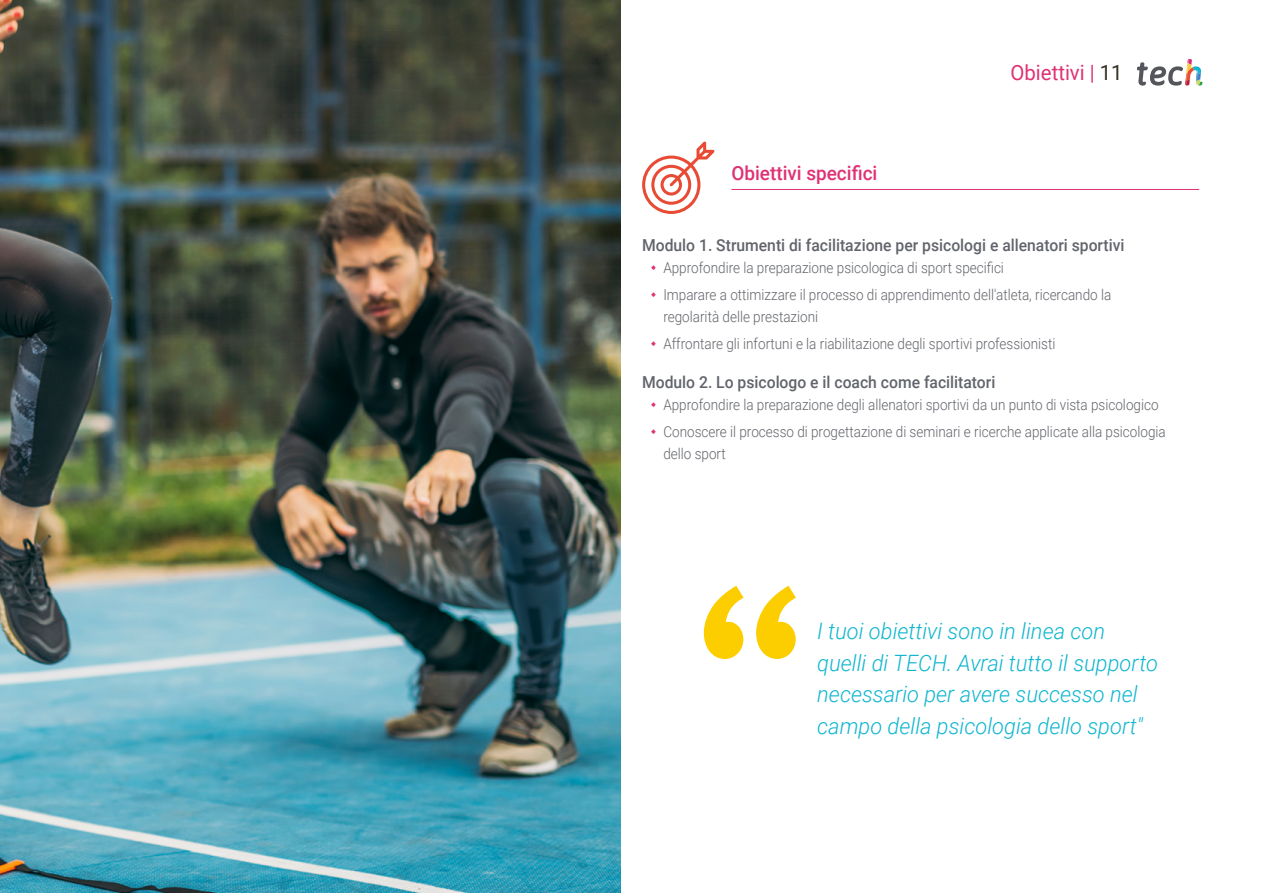
<style>
.page{position:relative;width:1263px;height:893px;background:#fff}
.page>*{position:absolute;margin:0;border:0;box-sizing:border-box;transform-origin:0 0}
.t1{font:italic 300 22.5px/31.5px "Roboto";color:#0fb6cf}
.t2{font:21px "Roboto";color:#df3174}
.t3{font:500 19.5px "Roboto";color:#df3174}
.t4{font:500 16.5px "Roboto";color:#61646a;scale:.95 1}
.t5{font:300 15px/26.7px "Roboto";color:#61646a;scale:.9 1}
.s1{color:#312e20}
</style>
<div class="page">
<hr style="left:731px;top:189px;width:468px;height:1px;background:#df3174">
<svg style="left:642px;top:141px;width:72px;height:73px"></svg>
<img style="left:0;top:0;width:621px;height:893px">
<svg style="left:704px;top:586px;width:92px;height:73px"></svg>
<svg style="left:1137px;top:59px;width:65px;height:27px"></svg>
<h3 class="t3" style="left:731px;top:160px;width:147px">Obiettivi specifici</h3>
<h2 class="t2" style="left:1010px;top:57px;width:114px">Obiettivi | <span class="s1">11</span></h2>
<p class="t4" style="left:642px;top:233px;width:509px">Modulo 1. Strumenti di facilitazione per psicologi e allenatori sportivi</p>
<p class="t5" style="left:663px;top:254px;width:499px">Approfondire la preparazione psicologica di sport specifici<br>Imparare a ottimizzare il processo di apprendimento dell'atleta, ricercando la</p>
<p class="t5" style="left:663px;top:303px;width:437px">regolarità delle prestazioni<br>Affrontare gli infortuni e la riabilitazione degli sportivi professionisti</p>
<p class="t4" style="left:642px;top:370px;width:373px">Modulo 2. Lo psicologo e il coach come facilitatori</p>
<p class="t5" style="left:663px;top:391px;width:560px">Approfondire la preparazione degli allenatori sportivi da un punto di vista psicologico<br>Conoscere il processo di progettazione di seminari e ricerche applicate alla psicologia</p>
<p class="t5" style="left:663px;top:440px;width:71px">dello sport</p>
<h1 class="t1" style="left:817px;top:615px;width:342px">I tuoi obiettivi sono in linea con quelli di TECH. Avrai tutto il supporto necessario per avere successo nel campo della psicologia dello sport"</h1>
</div>
